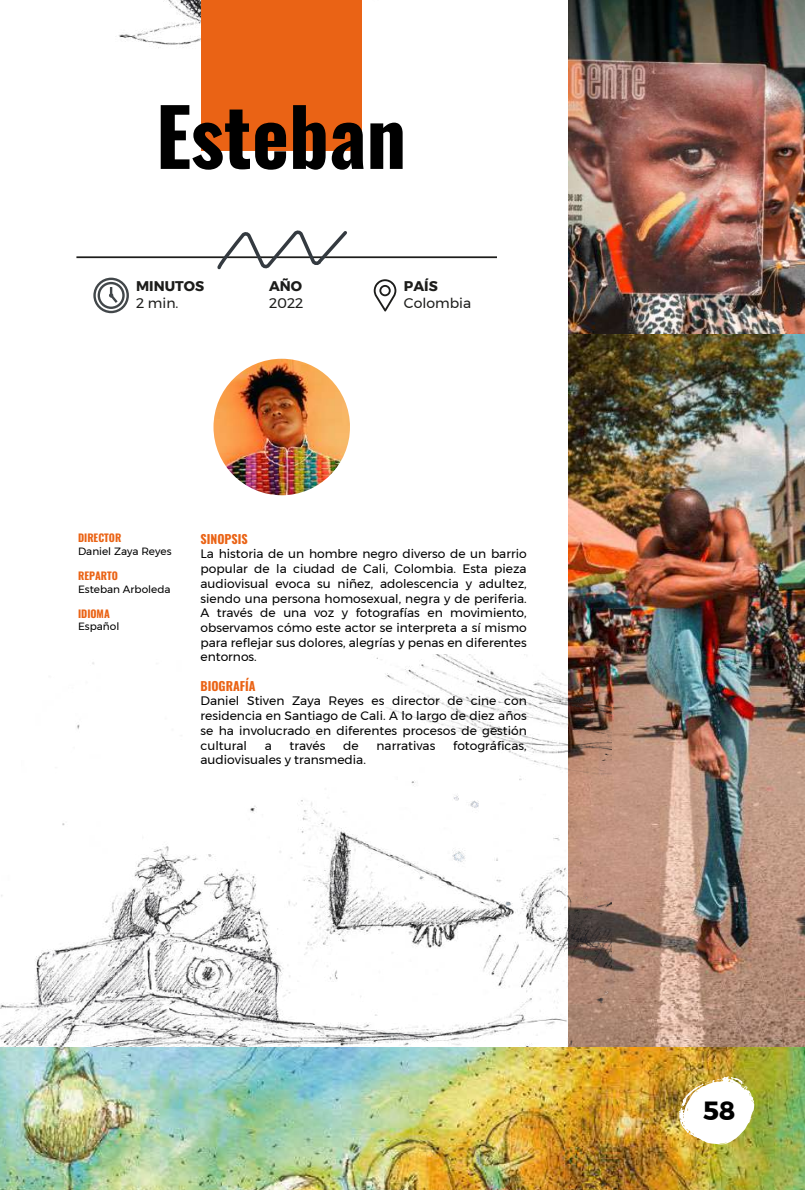
<style>
.page{position:relative;width:805px;height:1190px;background:#fff}
.page>*{position:absolute;margin:0;border:0;box-sizing:border-box;transform-origin:0 0}
.t1{font:78.75px "Oswald";color:#000}
.t2{font:700 26.25px "Montserrat";color:#000}
.t3{font:14px "Montserrat";color:#1d1d1b}
.t4{font:700 14px "Montserrat";color:#1d1d1b}
.t5{font:12.25px/14.7px "Montserrat";color:#000;text-align:justify}
.t6{font:12.25px "Oswald";color:#ea6315}
.t7{font:10.5px "Montserrat";color:#000}
.t8{font:10.5px "Oswald";color:#ea6315}
</style>
<div class="page">
<img style="left:569px;top:0;width:236px;height:334px">
<img style="left:569px;top:334px;width:236px;height:713px">
<img style="left:746px;top:212px;width:59px;height:467px">
<img style="left:118px;top:0;width:83px;height:48px">
<img style="left:0;top:655px;width:612px;height:392px">
<div style="left:201px;top:0;width:161px;height:150px;background:#ea6315"></div>
<img style="left:0;top:1047px;width:805px;height:143px">
<svg style="left:374px;top:279px;width:22px;height:33px"></svg>
<div style="left:98px;top:282px;width:27px;height:27px;border:2px solid #42474a;border-radius:50%"></div>
<div style="left:93px;top:278px;width:36px;height:35px;border:2px solid #42474a;border-radius:50%"></div>
<svg style="left:109px;top:285px;width:11px;height:21px"></svg>
<hr style="left:76px;top:256px;width:421px;height:2px;background:#1d1d1b">
<img style="left:214px;top:359px;width:136px;height:136px;border-radius:68px">
<img style="left:679px;top:1076px;width:76px;height:69px">
<svg style="left:215px;top:230px;width:135px;height:40px"></svg>
<h1 class="t1" style="left:156px;top:67px;width:252px">Esteban</h1>
<p class="t4" style="left:136px;top:275px;width:69px">MINUTOS</p>
<p class="t3" style="left:136px;top:292px;width:44px">2 min.</p>
<p class="t4" style="left:269px;top:275px;width:35px">AÑO</p>
<p class="t3" style="left:269px;top:292px;width:36px">2022</p>
<p class="t4" style="left:404px;top:275px;width:35px">PAÍS</p>
<p class="t3" style="left:404px;top:292px;width:69px">Colombia</p>
<p class="t8" style="left:78px;top:529px;width:45px">DIRECTOR</p>
<p class="t7" style="left:78px;top:543px;width:95px">Daniel Zaya Reyes</p>
<p class="t8" style="left:78px;top:566px;width:41px">REPARTO</p>
<p class="t7" style="left:78px;top:581px;width:94px">Esteban Arboleda</p>
<p class="t8" style="left:78px;top:604px;width:33px">IDIOMA</p>
<p class="t7" style="left:78px;top:619px;width:43px">Español</p>
<p class="t6" style="left:201px;top:528px;width:49px">SINOPSIS</p>
<p class="t5" style="left:201px;top:547px;width:328px">La historia de un hombre negro diverso de un barrio popular de la ciudad de Cali, Colombia. Esta pieza audiovisual evoca su niñez, adolescencia y adultez, siendo una persona homosexual, negra y de periferia.<br>A través de una voz y fotografías en movimiento, observamos cómo este actor se interpreta a sí mismo para reflejar sus dolores, alegrías y penas en diferentes entornos.</p>
<p class="t6" style="left:201px;top:675px;width:57px">BIOGRAFÍA</p>
<p class="t5" style="left:201px;top:694px;width:328px">Daniel Stiven Zaya Reyes es director de cine con residencia en Santiago de Cali. A lo largo de diez años se ha involucrado en diferentes procesos de gestión cultural</p>
<p class="t5" style="left:265px;top:738px;width:9px">a</p>
<p class="t5" style="left:290px;top:738px;width:37px">través</p>
<p class="t5" style="left:343px;top:738px;width:17px">de</p>
<p class="t5" style="left:377px;top:738px;width:60px">narrativas</p>
<p class="t5" style="left:453px;top:738px;width:75px">fotográficas,</p>
<p class="t5" style="left:201px;top:752px;width:167px">audiovisuales y transmedia.</p>
<h2 class="t2" style="left:703px;top:1090px;width:34px">58</h2>
</div>
